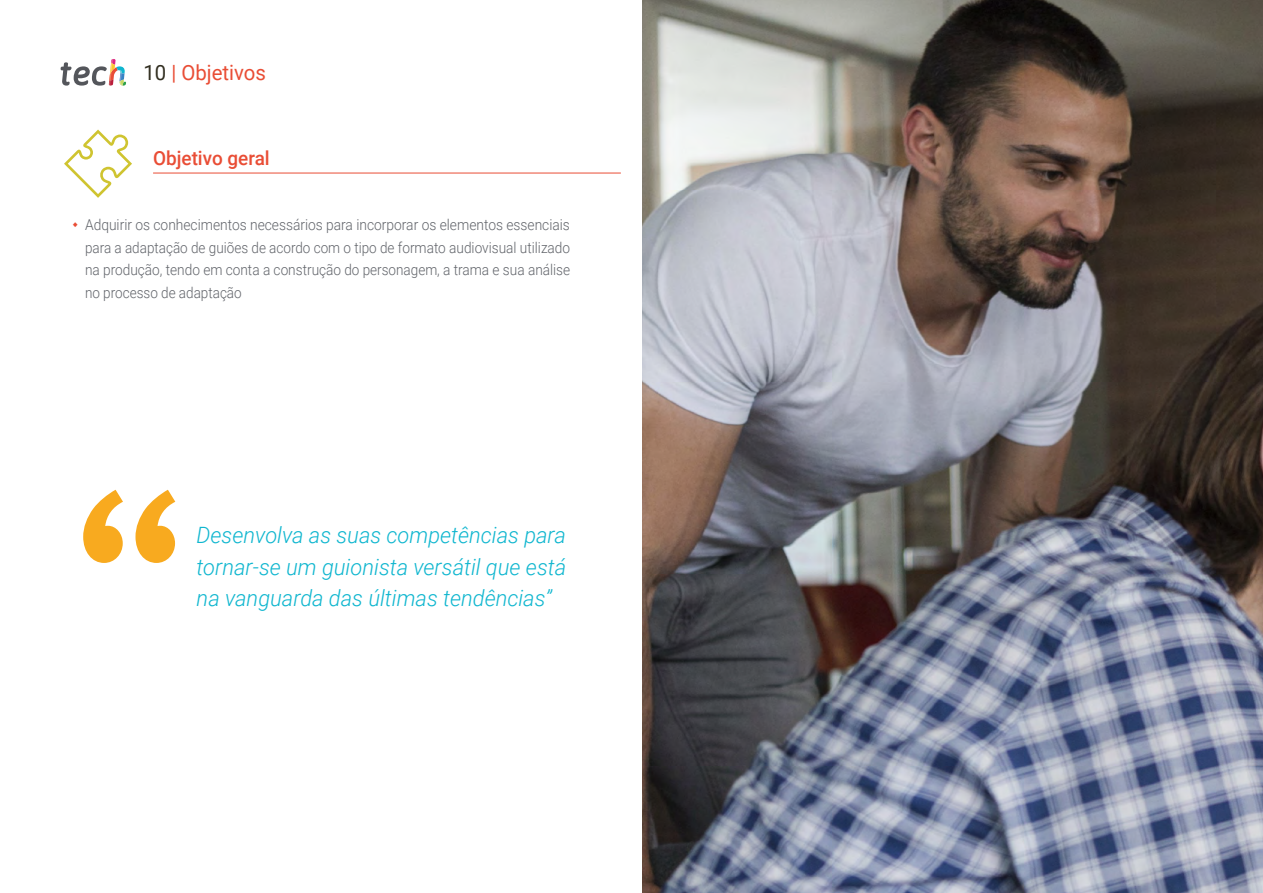
<style>
.page{position:relative;width:1263px;height:893px;background:#fff}
.page>*{position:absolute;margin:0;border:0;box-sizing:border-box;transform-origin:0 0}
.t1{font:italic 300 22.5px/31.5px "Roboto";color:#0fb6cf;text-align:justify}
.t2{font:21px "Roboto";color:#e94d35}
.t3{font:500 19.5px "Roboto";color:#e94d35}
.t4{font:300 15px/22.5px "Roboto";color:#61646a;text-align:justify;scale:.92 1}
.s1{color:#312e20}
</style>
<div class="page">
<hr style="left:153px;top:173px;width:468px;height:1px;background:#e94d35">
<svg style="left:64px;top:130px;width:68px;height:68px"></svg>
<svg style="left:83px;top:490px;width:92px;height:73px"></svg>
<img style="left:642px;top:0;width:621px;height:893px">
<svg style="left:61px;top:59px;width:65px;height:27px"></svg>
<h2 class="t2" style="left:144px;top:57px;width:124px"><span class="s1">10</span> | Objetivos</h2>
<h3 class="t3" style="left:153px;top:144px;width:118px">Objetivo geral</h3>
<p class="t4" style="left:85px;top:213px;width:529px">Adquirir os conhecimentos necessários para incorporar os elementos essenciais para a adaptação de guiões de acordo com o tipo de formato audiovisual utilizado na produção, tendo em conta a construção do personagem, a trama e sua análise no processo de adaptação</p>
<h1 class="t1" style="left:197px;top:519px;width:371px">Desenvolva as suas competências para tornar-se um guionista versátil que está na vanguarda das últimas tendências”</h1>
</div>
